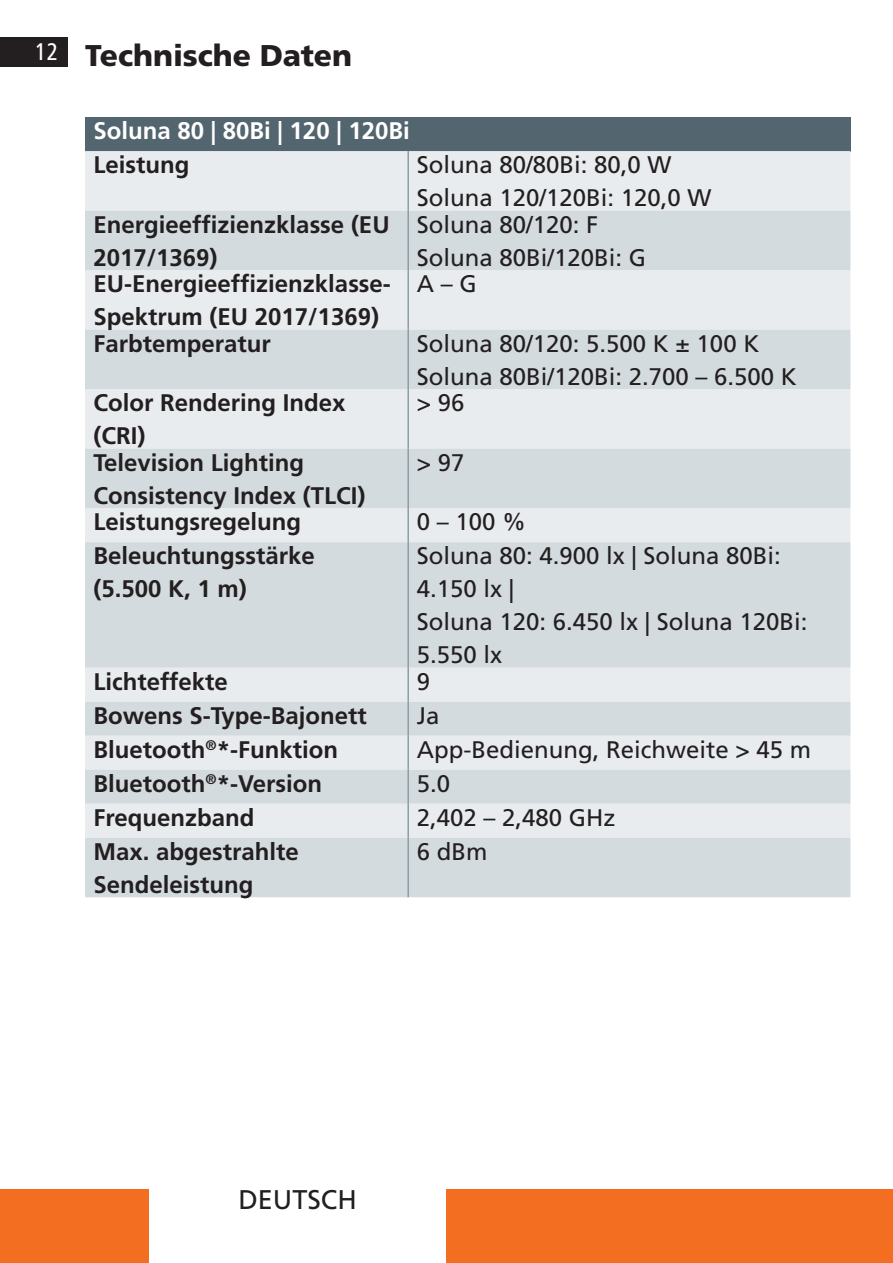
<style>
.page{position:relative;width:893px;height:1263px;background:#fff}
.page>*{position:absolute;margin:0;border:0;box-sizing:border-box;transform-origin:0 0}
.t1{font:900 30px "Frutiger LT";letter-spacing:-.005em;color:#231f20}
.t2{font:27px "Frutiger LT";color:#231f20}
.t3{font:700 24px/33px "Frutiger LT";color:#231f20}
.t4{font:24px/33px "Frutiger LT";color:#231f20}
.t5{font:700 24px "Frutiger LT";color:#fff}
.t6{font:condensed 24px "Frutiger LT";color:#fff}
</style>
<div class="page">
<div style="left:0;top:1188px;width:149px;height:75px;background:#f36e21"></div>
<div style="left:446px;top:1188px;width:447px;height:75px;background:#f36e21"></div>
<div style="left:0;top:37px;width:68px;height:30px;background:#231f20"></div>
<div style="left:85px;top:117px;width:765px;height:34px;background:#53656e"></div>
<div style="left:85px;top:151px;width:765px;height:60px;background:#e9ecef"></div>
<svg style="left:85px;top:211px;width:765px;height:686px;background:#dbe1e4"></svg>
<hr style="left:407px;top:151px;width:2px;height:60px;background:#8d9da6">
<hr style="left:407px;top:211px;width:2px;height:59px;background:#8d9da6">
<hr style="left:407px;top:270px;width:2px;height:60px;background:#8d9da6">
<hr style="left:407px;top:330px;width:2px;height:59px;background:#8d9da6">
<hr style="left:407px;top:389px;width:2px;height:60px;background:#8d9da6">
<hr style="left:407px;top:449px;width:2px;height:59px;background:#8d9da6">
<hr style="left:407px;top:508px;width:2px;height:34px;background:#8d9da6">
<hr style="left:407px;top:542px;width:2px;height:126px;background:#8d9da6">
<hr style="left:407px;top:668px;width:2px;height:34px;background:#8d9da6">
<hr style="left:407px;top:702px;width:2px;height:34px;background:#8d9da6">
<hr style="left:407px;top:736px;width:2px;height:34px;background:#8d9da6">
<hr style="left:407px;top:770px;width:2px;height:34px;background:#8d9da6">
<hr style="left:407px;top:804px;width:2px;height:34px;background:#8d9da6">
<hr style="left:407px;top:838px;width:2px;height:59px;background:#8d9da6">
<p class="t6" style="left:35px;top:38px;width:25px">12</p>
<p class="t1" style="left:85px;top:38px;width:269px">Technische Daten</p>
<p class="t5" style="left:94px;top:117px;width:318px">Soluna 80 | 80Bi | 120 | 120Bi</p>
<p class="t3" style="left:94px;top:149px;width:97px">Leistung</p>
<p class="t4" style="left:417px;top:149px;width:296px">Soluna 80/80Bi: 80,0 W<br>Soluna 120/120Bi: 120,0 W</p>
<p class="t3" style="left:94px;top:208px;width:298px">Energieeffizienzklasse (EU<br>2017/1369)</p>
<p class="t4" style="left:417px;top:208px;width:183px">Soluna 80/120: F</p>
<p class="t4" style="left:417px;top:241px;width:231px">Soluna 80Bi/120Bi: G</p>
<p class="t3" style="left:94px;top:268px;width:299px">EU-Energieeffizienzklasse-<br>Spektrum (EU 2017/1369)</p>
<p class="t4" style="left:417px;top:268px;width:61px">A – G</p>
<p class="t3" style="left:94px;top:327px;width:179px">Farbtemperatur</p>
<p class="t4" style="left:417px;top:327px;width:382px">Soluna 80/120: 5.500 K ± 100 K<br>Soluna 80Bi/120Bi: 2.700 – 6.500 K</p>
<p class="t3" style="left:94px;top:387px;width:254px">Color Rendering Index (CRI)</p>
<p class="t4" style="left:417px;top:387px;width:49px">&gt; 96</p>
<p class="t3" style="left:94px;top:446px;width:274px">Television Lighting<br>Consistency Index (TLCI)</p>
<p class="t4" style="left:417px;top:446px;width:49px">&gt; 97</p>
<p class="t3" style="left:94px;top:506px;width:209px">Leistungsregelung</p>
<p class="t4" style="left:417px;top:506px;width:111px">0 – 100 %</p>
<p class="t3" style="left:94px;top:540px;width:223px">Beleuchtungsstärke (5.500 K, 1 m)</p>
<p class="t4" style="left:417px;top:540px;width:392px">Soluna 80: 4.900 lx | Soluna 80Bi:<br>4.150 lx |<br>Soluna 120: 6.450 lx | Soluna 120Bi:<br>5.550 lx</p>
<p class="t3" style="left:94px;top:665px;width:136px">Lichteffekte</p>
<p class="t4" style="left:417px;top:665px;width:15px">9</p>
<p class="t3" style="left:94px;top:699px;width:275px">Bowens S-Type-Bajonett</p>
<p class="t4" style="left:417px;top:699px;width:24px">Ja</p>
<p class="t3" style="left:94px;top:733px;width:246px">Bluetooth<sup>®</sup>*-Funktion</p>
<p class="t4" style="left:417px;top:733px;width:396px">App-Bedienung, Reichweite &gt; 45 m</p>
<p class="t3" style="left:94px;top:767px;width:230px">Bluetooth<sup>®</sup>*-Version</p>
<p class="t4" style="left:417px;top:767px;width:35px">5.0</p>
<p class="t3" style="left:94px;top:801px;width:162px">Frequenzband</p>
<p class="t4" style="left:417px;top:801px;width:200px">2,402 – 2,480 GHz</p>
<p class="t3" style="left:94px;top:835px;width:207px">Max. abgestrahlte<br>Sendeleistung</p>
<p class="t4" style="left:417px;top:835px;width:72px">6 dBm</p>
<p class="t2" style="left:238px;top:1183px;width:120px">DEUTSCH</p>
</div>
